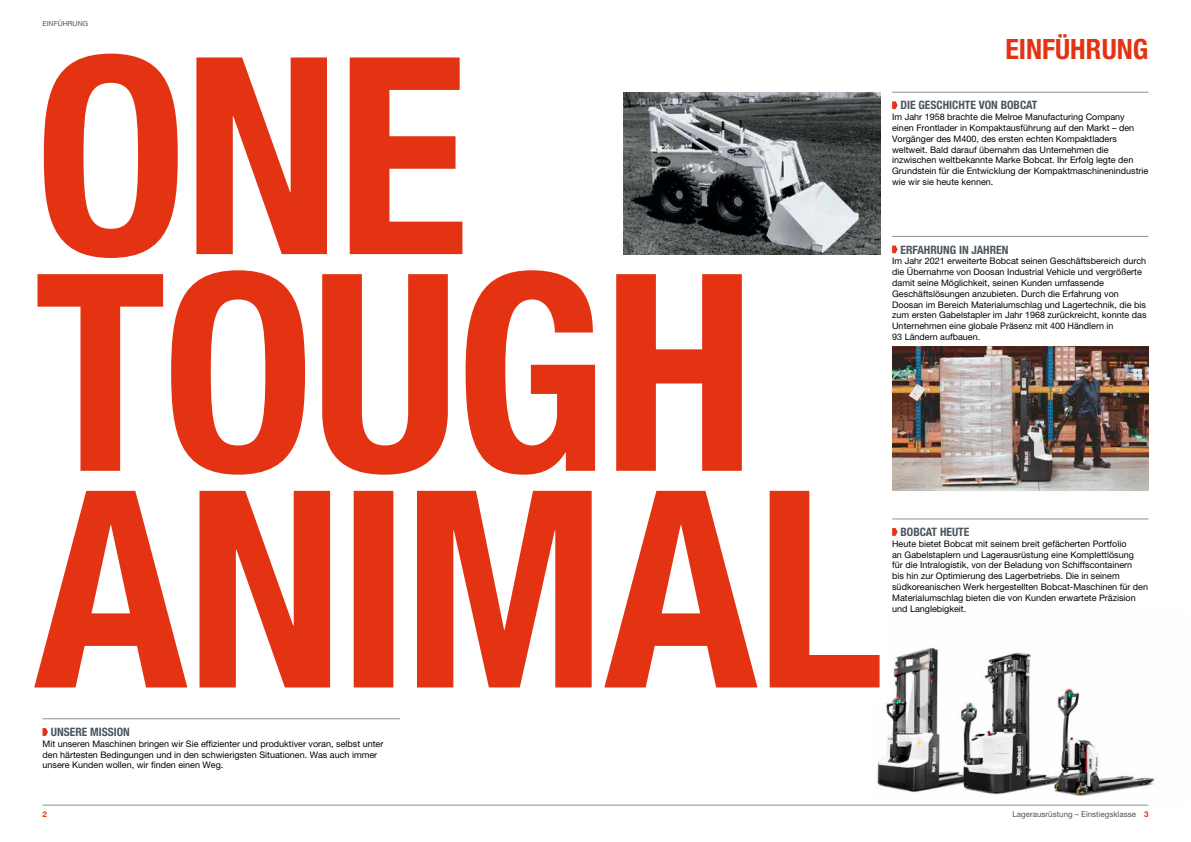
<style>
.page{position:relative;width:1191px;height:842px;background:#fff}
.page>*{position:absolute;margin:0;border:0;box-sizing:border-box;transform-origin:0 0}
.t1{font:700 condensed 28px "Helvetica Neue LT Pro";color:#e43312}
.t2{font:700 condensed 11.6px "Helvetica Neue LT Pro";color:#4c555c}
.t3{font:9px/10.8px "Helvetica Neue LT Pro";color:#000}
.t4{font:8px "Helvetica Neue LT Pro";color:#4c555c}
.t5{font:700 8px "Helvetica Neue LT Pro";color:#e43312}
.t6{font:7px "Helvetica Neue LT Pro";color:#4c555c}
.s1{font-weight:700;color:#e43312}
</style>
<div class="page">
<svg style="left:34px;top:491px;width:838px;height:196px;fill:#e43312"></svg>
<svg style="left:37px;top:270px;width:705px;height:205px;fill:#e43312"></svg>
<svg style="left:44px;top:54px;width:418px;height:204px;fill:#e43312"></svg>
<img style="left:624px;top:92px;width:256px;height:162px">
<img style="left:892px;top:346px;width:256px;height:144px">
<img style="left:872px;top:647px;width:283px;height:159px">
<hr style="left:892px;top:519px;width:256px;height:1px;background:#8b9296">
<svg style="left:892px;top:528px;width:5px;height:8px"></svg>
<hr style="left:43px;top:719px;width:357px;height:1px;background:#8b9296">
<svg style="left:43px;top:728px;width:5px;height:8px"></svg>
<hr style="left:892px;top:92px;width:256px;height:1px;background:#8b9296">
<svg style="left:892px;top:101px;width:5px;height:8px"></svg>
<hr style="left:892px;top:236px;width:256px;height:1px;background:#8b9296">
<svg style="left:892px;top:246px;width:5px;height:7px"></svg>
<hr style="left:43px;top:805px;width:1105px;height:1px;background:#8b9296">
<p class="t6" style="left:43px;top:19px;width:47px">EINFÜHRUNG</p>
<p class="t2" style="left:51px;top:725px;width:81px">UNSERE MISSION</p>
<p class="t3" style="left:43px;top:738px;width:342px">Mit unseren Maschinen bringen wir Sie effizienter und produktiver voran, selbst unter den härtesten Bedingungen und in den schwierigsten Situationen. Was auch immer unsere Kunden wollen, wir finden einen Weg.</p>
<h1 class="t1" style="left:1005px;top:32px;width:144px">EINFÜHRUNG</h1>
<p class="t2" style="left:900px;top:98px;width:139px">DIE GESCHICHTE VON BOBCAT</p>
<p class="t3" style="left:892px;top:111px;width:258px">Im Jahr 1958 brachte die Melroe Manufacturing Company einen Frontlader in Kompaktausführung auf den Markt – den Vorgänger des M400, des ersten echten Kompaktladers weltweit. Bald darauf übernahm das Unternehmen die inzwischen weltbekannte Marke Bobcat. Ihr Erfolg legte den Grundstein für die Entwicklung der Kompaktmaschinenindustrie wie wir sie heute kennen.</p>
<p class="t2" style="left:900px;top:242px;width:109px">ERFAHRUNG IN JAHREN</p>
<p class="t3" style="left:892px;top:256px;width:256px">Im Jahr 2021 erweiterte Bobcat seinen Geschäftsbereich durch die Übernahme von Doosan Industrial Vehicle und vergrößerte damit seine Möglichkeit, seinen Kunden umfassende Geschäftslösungen anzubieten. Durch die Erfahrung von Doosan im Bereich Materialumschlag und Lagertechnik, die bis zum ersten Gabelstapler im Jahr 1968 zurückreicht, konnte das Unternehmen eine globale Präsenz mit 400 Händlern in<br>93 Ländern aufbauen.</p>
<p class="t2" style="left:900px;top:525px;width:70px">BOBCAT HEUTE</p>
<p class="t3" style="left:892px;top:538px;width:257px">Heute bietet Bobcat mit seinem breit gefächerten Portfolio<br>an Gabelstaplern und Lagerausrüstung eine Komplettlösung<br>für die Intralogistik, von der Beladung von Schiffscontainern<br>bis hin zur Optimierung des Lagerbetriebs. Die in seinem südkoreanischen Werk hergestellten Bobcat-Maschinen für den Materialumschlag bieten die von Kunden erwartete Präzision und Langlebigkeit.</p>
<p class="t5" style="left:43px;top:809px;width:6px">2</p>
<p class="t4" style="left:1012px;top:810px;width:137px">Lagerausrüstung – Einstiegsklasse <span class="s1">3</span></p>
</div>
